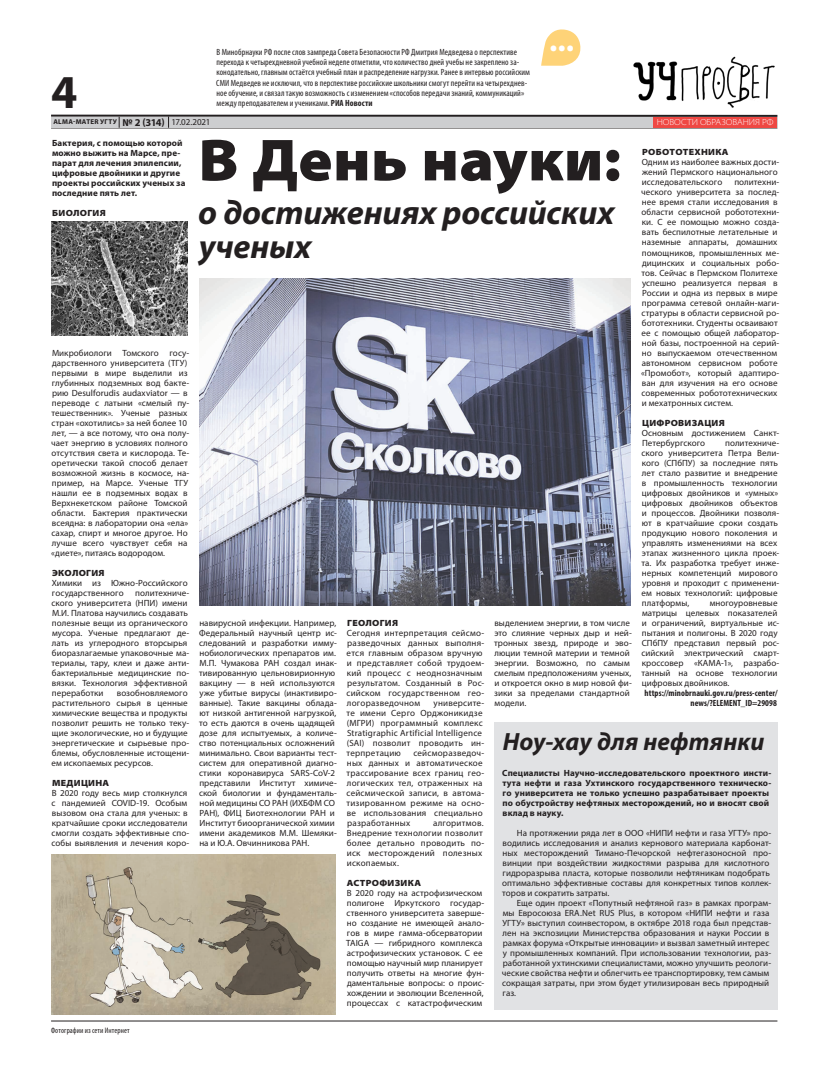
<style>
.page{position:relative;width:820px;height:1078px;background:#fff}
.page>*{position:absolute;margin:0;border:0;box-sizing:border-box;transform-origin:0 0}
.t1{font:900 semi-expanded 59.8px "Myriad Pro";letter-spacing:.005em;color:#231f20}
.t2{font:700 47.4px "Myriad Pro";color:#231f20}
.t3{font:italic 700 33.9px/33.9px "Myriad Pro";letter-spacing:-.005em;color:#231f20}
.t4{font:700 31.8px "Myriad Pro";color:#fff}
.t5{font:italic 700 25px "Myriad Pro";letter-spacing:.01em;color:#231f20}
.t6{font:9px/10px "Myriad Pro";letter-spacing:.005em;color:#231f20}
.t7{font:9px/10px "Myriad Pro";letter-spacing:.025em;color:#231f20}
.t8{font:condensed 9px/10px "Myriad Pro";letter-spacing:.01em;color:#231f20}
.t9{font:700 9px/10px "Myriad Pro";letter-spacing:.01em;color:#231f20}
.t10{font:900 semi-expanded 9px "Myriad Pro";letter-spacing:.03em;color:#231f20}
.t11{font:700 condensed 9px/10px "Myriad Pro";letter-spacing:.01em;color:#231f20;text-align:right}
.t12{font:300 semi-expanded 8.8px "Myriad Pro";letter-spacing:-.005em;color:#fff}
.t13{font:condensed 8px "Myriad Pro";letter-spacing:.01em;color:#231f20}
.t14{font:700 7px "Myriad Pro";letter-spacing:.04em;color:#231f20}
.s1{font-weight:700}
.s2{font-size:10.5px}
.s3{font-weight:400;font-size:9px}
</style>
<div class="page">
<hr style="left:51px;top:128px;width:726px;height:1px;background:#231f20">
<hr style="left:51px;top:115px;width:726px;height:2px;background:#231f20">
<div style="left:51px;top:117px;width:726px;height:11px;background:#cdced0"></div>
<svg style="left:168px;top:116px;width:1px;height:12px"></svg>
<hr style="left:51px;top:1020px;width:726px;height:1px;background:#231f20">
<img style="left:633px;top:56px;width:142px;height:52px">
<svg style="left:541px;top:29px;width:40px;height:37px"></svg>
<div style="left:652px;top:117px;width:124px;height:11px;background:#ef4843"></div>
<div style="left:494px;top:722px;width:283px;height:287px;background:#e1e2e4"></div>
<img style="left:200px;top:278px;width:430px;height:327px">
<img style="left:52px;top:854px;width:283px;height:160px">
<img style="left:52px;top:221px;width:135px;height:114px">
<p class="t8" style="left:216px;top:47px;width:315px">В Минобрнауки РФ после слов зампреда Совета Безопасности РФ Дмитрия Медведева о перспективе перехода к четырехдневной учебной неделе отметили, что количество дней учебы не закреплено за&shy;конодательно, главным остаётся учебный план и распределение нагрузки. Ранее в интервью российским СМИ Медведев не исключил, что в перспективе российские школьники смогут перейти на четырехднев&shy;ное обучение, и связал такую возможность с изменением «способов передачи знаний, коммуникаций» между преподавателем и учениками. <span class="s1">РИА Новости</span></p>
<h2 class="t2" style="left:51px;top:61px;width:28px">4</h2>
<p class="t14" style="left:53px;top:117px;width:158px">ALMA-MATER УГТУ <span class="s2">№ 2 (314)</span> <span class="s3">17.02.2021</span></p>
<h3 class="t4" style="left:549px;top:19px;width:26px">...</h3>
<p class="t12" style="left:656px;top:117px;width:118px">НОВОСТИ ОБРАЗОВАНИЯ РФ</p>
<p class="t9" style="left:52px;top:137px;width:135px">Бактерия, с помощью которой можно выжить на Марсе, пре&shy;парат для лечения эпилепсии, цифровые двойники и другие проекты российских ученых за последние пять лет.</p>
<p class="t10" style="left:52px;top:207px;width:55px">БИОЛОГИЯ</p>
<p class="t6" style="left:51px;top:347px;width:140px">Микробиологи Томского госу&shy;дарственного университета (ТГУ) первыми в мире выделили из глубинных подземных вод бакте&shy;рию Desulforudis audaxviator — в переводе с латыни «смелый пу&shy;тешественник». Ученые разных стран «охотились» за ней более 10 лет, — а все потому, что она полу&shy;чает энергию в условиях полного отсутствия света и кислорода. Те&shy;оретически такой способ делает возможной жизнь в космосе, на&shy;пример, на Марсе. Ученые ТГУ нашли ее в подземных водах в<br>Верхнекетском районе Томской области. Бактерия практически всеядна: в лаборатории она «ела» сахар, спирт и многое другое. Но лучше всего чувствует себя на «диете», питаясь водородом.</p>
<p class="t10" style="left:52px;top:567px;width:54px">ЭКОЛОГИЯ</p>
<p class="t6" style="left:52px;top:577px;width:137px">Химики из Южно-Российского государственного</p>
<p class="t6" style="left:52px;top:587px;width:139px;text-indent:84px">политехниче&shy;ского университета (НПИ) имени<br>М.И. Платова научились создавать полезные вещи из органического мусора. Ученые предлагают де&shy;лать из углеродного вторсырья биоразлагаемые упаковочные ма&shy;териалы, тару, клеи и даже анти&shy;бактериальные медицинские по&shy;вязки. Технология эффективной переработки</p>
<p class="t6" style="left:52px;top:687px;width:139px;text-indent:65px">возобновляемого растительного сырья в ценные химические вещества и продукты позволит решить не только теку&shy;щие экологические, но и будущие энергетические и сырьевые про&shy;блемы, обусловленные истощени&shy;ем ископаемых ресурсов.</p>
<p class="t10" style="left:52px;top:777px;width:59px">МЕДИЦИНА</p>
<p class="t6" style="left:51px;top:787px;width:139px">В 2020 году весь мир столкнулся с пандемией COVID-19. Особым вызовом она стала для ученых: в кратчайшие сроки исследователи смогли создать эффективные спо&shy;собы выявления и лечения коро-</p>
<p class="t13" style="left:51px;top:1025px;width:80px">Фотографии из сети Интернет</p>
<h1 class="t1" style="left:198px;top:126px;width:424px">В День науки:</h1>
<h3 class="t3" style="left:198px;top:194px;width:417px">о достижениях российских ученых</h3>
<p class="t10" style="left:642px;top:147px;width:88px">РОБОТОТЕХНИКА</p>
<p class="t6" style="left:641px;top:157px;width:139px">Одним из наиболее важных дости&shy;жений Пермского национального исследовательского</p>
<p class="t6" style="left:641px;top:177px;width:140px;text-indent:93px">политехни&shy;ческого университета за послед&shy;нее время стали исследования в области сервисной робототехни&shy;ки. С ее помощью можно созда&shy;вать беспилотные летательные и наземные аппараты, домашних помощников, промышленных ме&shy;дицинских и социальных робо&shy;тов. Сейчас в Пермском Политехе успешно реализуется первая в<br>России и одна из первых в мире программа сетевой онлайн-маги&shy;стратуры в области сервисной ро&shy;бототехники. Студенты осваивают ее с помощью общей лаборатор&shy;ной базы, построенной на серий&shy;но выпускаемом отечественном автономном сервисном роботе «Промобот», который адаптиро&shy;ван для изучения на его основе современных робототехнических и мехатронных систем.</p>
<p class="t10" style="left:642px;top:417px;width:84px">ЦИФРОВИЗАЦИЯ</p>
<p class="t6" style="left:641px;top:427px;width:139px">Основным достижением Санкт-<br>Петербургского</p>
<p class="t6" style="left:641px;top:437px;width:139px;text-indent:84px">политехниче&shy;ского университета Петра Вели&shy;кого (СПбПУ) за последние пять лет стало развитие и внедрение в промышленность технологии цифровых двойников и «умных» цифровых двойников объектов и процессов. Двойники позволя&shy;ют в кратчайшие сроки создать продукцию нового поколения и управлять изменениями на всех этапах жизненного цикла проек&shy;та. Их разработка требует инже&shy;нерных компетенций мирового уровня и проходит с применени&shy;ем новых технологий: цифровые платформы,</p>
<p class="t6" style="left:641px;top:597px;width:139px;text-indent:68px">многоуровневые матрицы целевых показателей и ограничений, виртуальные ис&shy;пытания и полигоны. В 2020 году<br>СПбПУ представил первый рос&shy;сийский электрический смарт&shy;кроссовер «КАМА-1», разрабо&shy;танный на основе технологии цифровых двойников.</p>
<p class="t11" style="left:644px;top:687px;width:134px">https://minobrnauki.gov.ru/press-center/ news/?ELEMENT_ID=29098</p>
<h3 class="t5" style="left:502px;top:725px;width:263px">Ноу-хау для нефтянки</h3>
<p class="t9" style="left:502px;top:767px;width:270px">Специалисты Научно-исследовательского проектного инсти&shy;тута нефти и газа Ухтинского государственного техническо&shy;го университета не только успешно разрабатывает проекты по обустройству нефтяных месторождений, но и вносят свой вклад в науку.</p>
<p class="t6" style="left:502px;top:827px;width:270px;text-indent:15px">На протяжении ряда лет в ООО «НИПИ нефти и газа УГТУ» про&shy;водились исследования и анализ кернового материала карбонат&shy;ных месторождений Тимано-Печорской нефтегазоносной про&shy;винции при воздействии жидкостями разрыва для кислотного гидроразрыва пласта, которые позволили нефтяникам подобрать оптимально эффективные составы для конкретных типов коллек&shy;торов и сократить затраты.</p>
<p class="t6" style="left:501px;top:897px;width:271px;text-indent:15px">Еще один проект «Попутный нефтяной газ» в рамках програм&shy;мы Евросоюза ERA.Net RUS Plus, в котором «НИПИ нефти и газа УГТУ» выступил соинвестором, в октябре 2018 года был представ&shy;лен на экспозиции Министерства образования и науки России в рамках форума «Открытые инновации» и вызвал заметный интерес у промышленных компаний. При использовании технологии, раз&shy;работанной ухтинскими специалистами, можно улучшить реологи&shy;ческие свойства нефти и облегчить ее транспортировку, тем самым сокращая затраты, при этом будет утилизирован весь природный газ.</p>
<p class="t6" style="left:199px;top:617px;width:139px">навирусной инфекции. Например,<br>Федеральный научный центр ис&shy;следований и разработки имму&shy;нобиологических препаратов им.<br>М.П. Чумакова РАН создал инак&shy;тивированную цельновирионную вакцину — в ней используются уже убитые вирусы (инактивиро&shy;ванные). Такие вакцины облада&shy;ют низкой антигенной нагрузкой, то есть даются в очень щадящей дозе для испытуемых, а количе&shy;ство потенциальных осложнений минимально. Свои варианты тест&shy;систем для оперативной диагно&shy;стики коронавируса SARS-CoV-2 представили Институт химиче&shy;ской биологии и фундаменталь&shy;ной медицины СО РАН (ИХБФМ СО<br>РАН), ФИЦ Биотехнологии РАН и<br>Институт биоорганической химии имени академиков М.М. Шемяки&shy;на и Ю.А. Овчинникова РАН.</p>
<p class="t10" style="left:347px;top:617px;width:52px">ГЕОЛОГИЯ</p>
<p class="t6" style="left:494px;top:617px;width:139px">выделением энергии, в том числе это слияние черных дыр и ней&shy;тронных звезд, природе и эво&shy;люции темной материи и темной энергии. Возможно, по самым смелым предположениям ученых, и откроется окно в мир новой фи&shy;зики за пределами стандартной модели.</p>
<p class="t7" style="left:346px;top:627px;width:139px">Сегодня интерпретация сейсмо&shy;разведочных данных выполня&shy;ется главным образом вручную и представляет собой трудоем&shy;кий процесс с неоднозначным результатом. Созданный в Рос&shy;сийском государственном гео&shy;логоразведочном</p>
<p class="t7" style="left:346px;top:697px;width:139px;text-indent:87px">университе&shy;те имени Серго Орджоникидзе (МГРИ) программный комплекс<br>Stratigraphic Artificial Intelligence (SAI) позволит проводить ин&shy;терпретацию</p>
<p class="t7" style="left:346px;top:747px;width:139px;text-indent:67px">сейсморазведоч&shy;ных данных и автоматическое трассирование всех границ гео&shy;логических тел, отраженных на сейсмической записи, в автома&shy;тизированном режиме на осно&shy;ве использования специально разработанных</p>
<p class="t7" style="left:347px;top:817px;width:139px;text-indent:86px">алгоритмов.<br>Внедрение технологии позволит более детально проводить по&shy;иск месторождений полезных ископаемых.</p>
<p class="t10" style="left:347px;top:877px;width:76px">АСТРОФИЗИКА</p>
<p class="t6" style="left:346px;top:887px;width:139px">В 2020 году на астрофизическом полигоне Иркутского государ&shy;ственного университета заверше&shy;но создание не имеющей анало&shy;гов в мире гамма-обсерватории<br>TAIGA — гибридного комплекса астрофизических установок. С ее помощью научный мир планирует получить ответы на многие фун&shy;даментальные вопросы: о проис&shy;хождении и эволюции Вселенной, процессах с катастрофическим</p>
</div>
